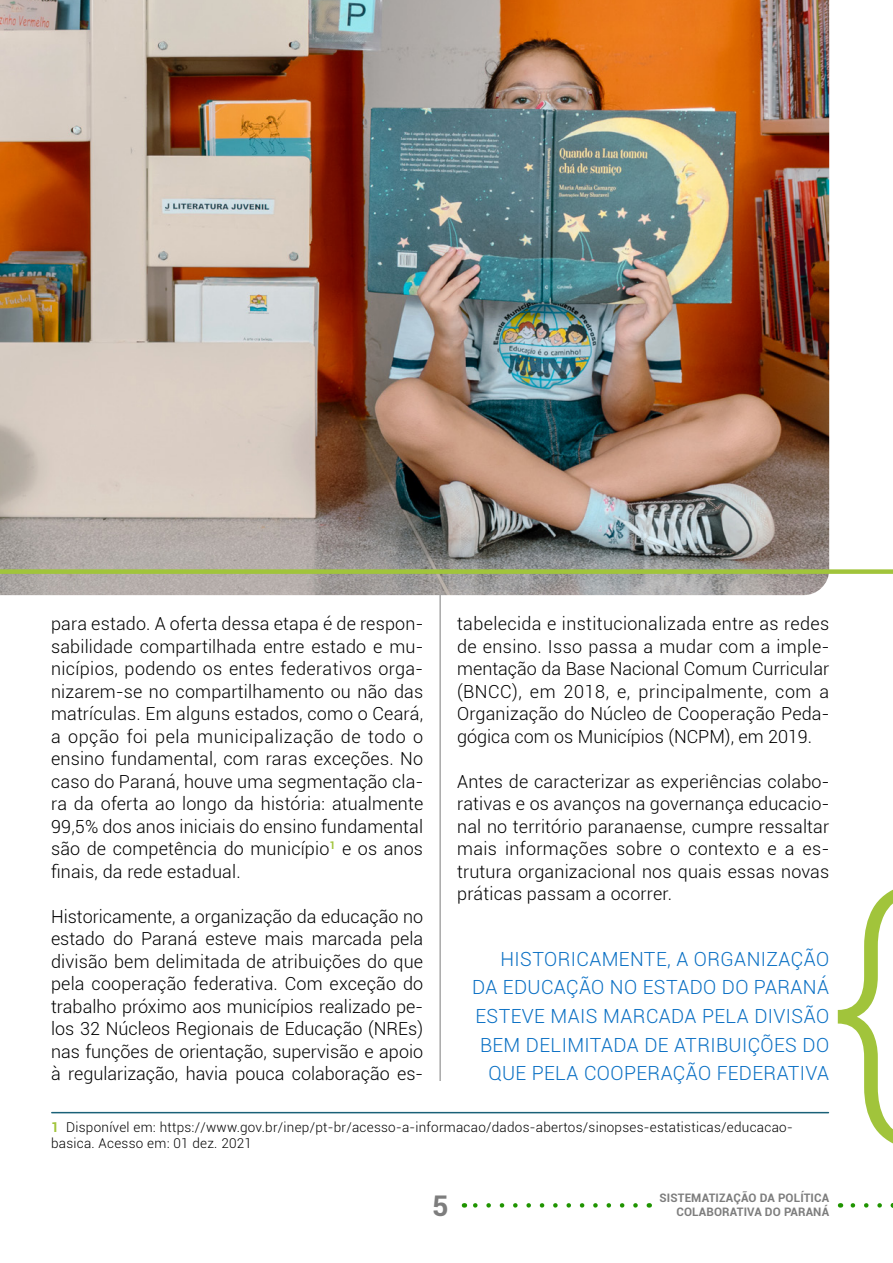
<style>
.page{position:relative;width:893px;height:1263px;background:#fff}
.page>*{position:absolute;margin:0;border:0;box-sizing:border-box;transform-origin:0 0}
.t1{font:700 28.5px "Roboto";color:#7d7d7d}
.t2{font:300 19.5px/28.5px "Roboto";letter-spacing:.02em;color:#0a70c4;text-align:right}
.t3{font:300 18px/22.5px "Roboto";letter-spacing:.01em;color:#000;text-align:justify}
.t4{font:300 13.5px/16.2px "Roboto";letter-spacing:.02em;color:#000}
.t5{font:700 11.7px/14.1px "Roboto";letter-spacing:.01em;color:#7d7d7d;text-align:right}
.s1{font-weight:700;color:#a1c43b}
</style>
<div class="page">
<hr style="left:440px;top:77px;width:1px;height:1070px;background:#7d7d7d">
<svg style="left:473px;top:1203px;width:163px;height:4px"></svg>
<svg style="left:850px;top:1203px;width:30px;height:4px"></svg>
<div style="left:429px;top:1081px;width:57px;height:86px;background:#fff"></div>
<img style="left:0;top:0;width:829px;height:595px">
<div style="left:0;top:569px;width:893px;height:5px;background:#a1c43b"></div>
<hr style="left:52px;top:1112px;width:776px;height:1px;background:#1a6178">
<svg style="left:838px;top:889px;width:55px;height:255px"></svg>
<p class="t3" style="left:51px;top:612px;width:374px">para estado. A oferta dessa etapa é de respon&shy;sabilidade compartilhada entre estado e mu&shy;nicípios, podendo os entes federativos orga&shy;nizarem-se no compartilhamento ou não das matrículas. Em alguns estados, como o Ceará, a opção foi pela municipalização de todo o ensino fundamental, com raras exceções. No caso do Paraná, houve uma segmentação cla&shy;ra da oferta ao longo da história: atualmente 99,5% dos anos iniciais do ensino fundamental são de competência do município<sup>1</sup> e os anos finais, da rede estadual.</p>
<p class="t3" style="left:51px;top:904px;width:374px">Historicamente, a organização da educação no estado do Paraná esteve mais marcada pela divisão bem delimitada de atribuições do que pela cooperação federativa. Com exceção do trabalho próximo aos municípios realizado pe&shy;los 32 Núcleos Regionais de Educação (NREs) nas funções de orientação, supervisão e apoio à regularização, havia pouca colaboração es-</p>
<p class="t3" style="left:457px;top:612px;width:374px">tabelecida e institucionalizada entre as redes de ensino. Isso passa a mudar com a imple&shy;mentação da Base Nacional Comum Curricular (BNCC), em 2018, e, principalmente, com a Organização do Núcleo de Cooperação Peda&shy;gógica com os Municípios (NCPM), em 2019.</p>
<p class="t3" style="left:457px;top:769px;width:374px">Antes de caracterizar as experiências colabo&shy;rativas e os avanços na governança educacio&shy;nal no território paranaense, cumpre ressaltar mais informações sobre o contexto e a es&shy;trutura organizacional nos quais essas novas práticas passam a ocorrer.</p>
<p class="t2" style="left:472px;top:944px;width:359px">HISTORICAMENTE, A ORGANIZAÇÃO<br>DA EDUCAÇÃO NO ESTADO DO PARANÁ<br>ESTEVE MAIS MARCADA PELA DIVISÃO<br>BEM DELIMITADA DE ATRIBUIÇÕES DO<br>QUE PELA COOPERAÇÃO FEDERATIVA</p>
<p class="t4" style="left:51px;top:1118px;width:743px"><span class="s1">1</span> Disponível em: https://www.gov.br/inep/pt-br/acesso-a-informacao/dados-abertos/sinopses-estatisticas/educacao&shy;basica. Acesso em: 01 dez. 2021</p>
<h1 class="t1" style="left:432px;top:1185px;width:18px">5</h1>
<p class="t5" style="left:660px;top:1190px;width:171px">SISTEMATIZAÇÃO DA POLÍTICA<br>COLABORATIVA DO PARANÁ</p>
</div>
